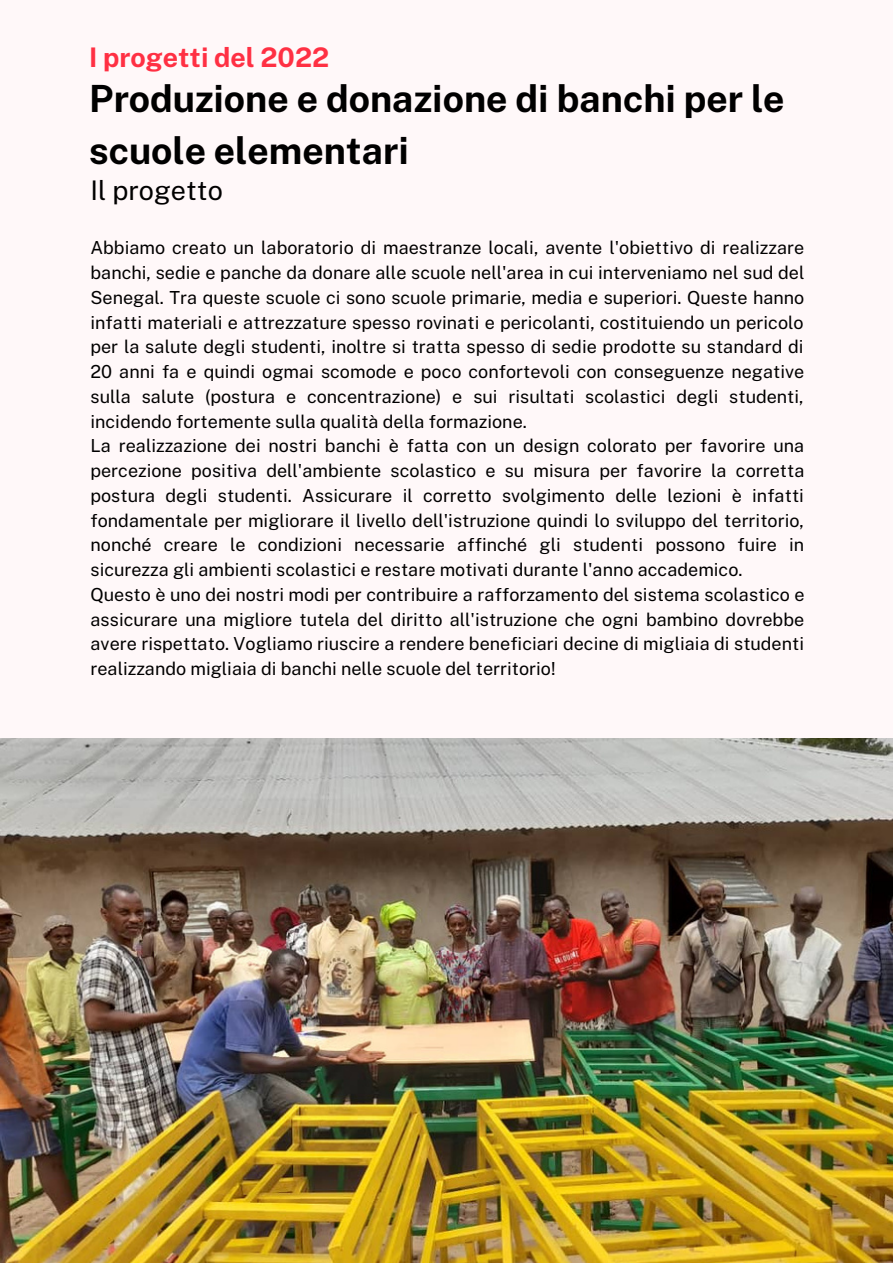
<style>
.page{position:relative;width:893px;height:1264px;background:#fff}
.page>*{position:absolute;margin:0;border:0;box-sizing:border-box;transform-origin:0 0}
.t1{font:700 37.5px/51.8px "Public Sans";color:#000}
.t2{font:700 27px "Public Sans";color:#ff3043}
.t3{font:27px "Public Sans";color:#000}
.t4{font:18px/24.8px "Public Sans";color:#000}
</style>
<div class="page">
<div style="left:0;top:0;width:892px;height:1262px;background:#fff8f9"></div>
<img style="left:0;top:738px;width:892px;height:524px">
<h2 class="t2" style="left:89px;top:41px;width:241px">I progetti del 2022</h2>
<h1 class="t1" style="left:89px;top:72px;width:696px">Produzione e donazione di banchi per le scuole elementari</h1>
<h2 class="t3" style="left:90px;top:174px;width:134px">Il progetto</h2>
<p class="t4" style="left:90px;top:235px;width:715px">Abbiamo creato un laboratorio di maestranze locali, avente l'obiettivo di realizzare banchi, sedie e panche da donare alle scuole nell'area in cui interveniamo nel sud del Senegal. Tra queste scuole ci sono scuole primarie, media e superiori. Queste hanno infatti materiali e attrezzature spesso rovinati e pericolanti, costituiendo un pericolo per la salute degli studenti, inoltre si tratta spesso di sedie prodotte su standard di 20 anni fa e quindi ogmai scomode e poco confortevoli con conseguenze negative sulla salute (postura e concentrazione) e sui risultati scolastici degli studenti, incidendo fortemente sulla qualità della formazione.<br>La realizzazione dei nostri banchi è fatta con un design colorato per favorire una percezione positiva dell'ambiente scolastico e su misura per favorire la corretta postura degli studenti. Assicurare il corretto svolgimento delle lezioni è infatti fondamentale per migliorare il livello dell'istruzione quindi lo sviluppo del territorio, nonché creare le condizioni necessarie affinché gli studenti possono fuire in sicurezza gli ambienti scolastici e restare motivati durante l'anno accademico.<br>Questo è uno dei nostri modi per contribuire a rafforzamento del sistema scolastico e assicurare una migliore tutela del diritto all'istruzione che ogni bambino dovrebbe avere rispettato. Vogliamo riuscire a rendere beneficiari decine di migliaia di studenti realizzando migliaia di banchi nelle scuole del territorio!</p>
</div>
